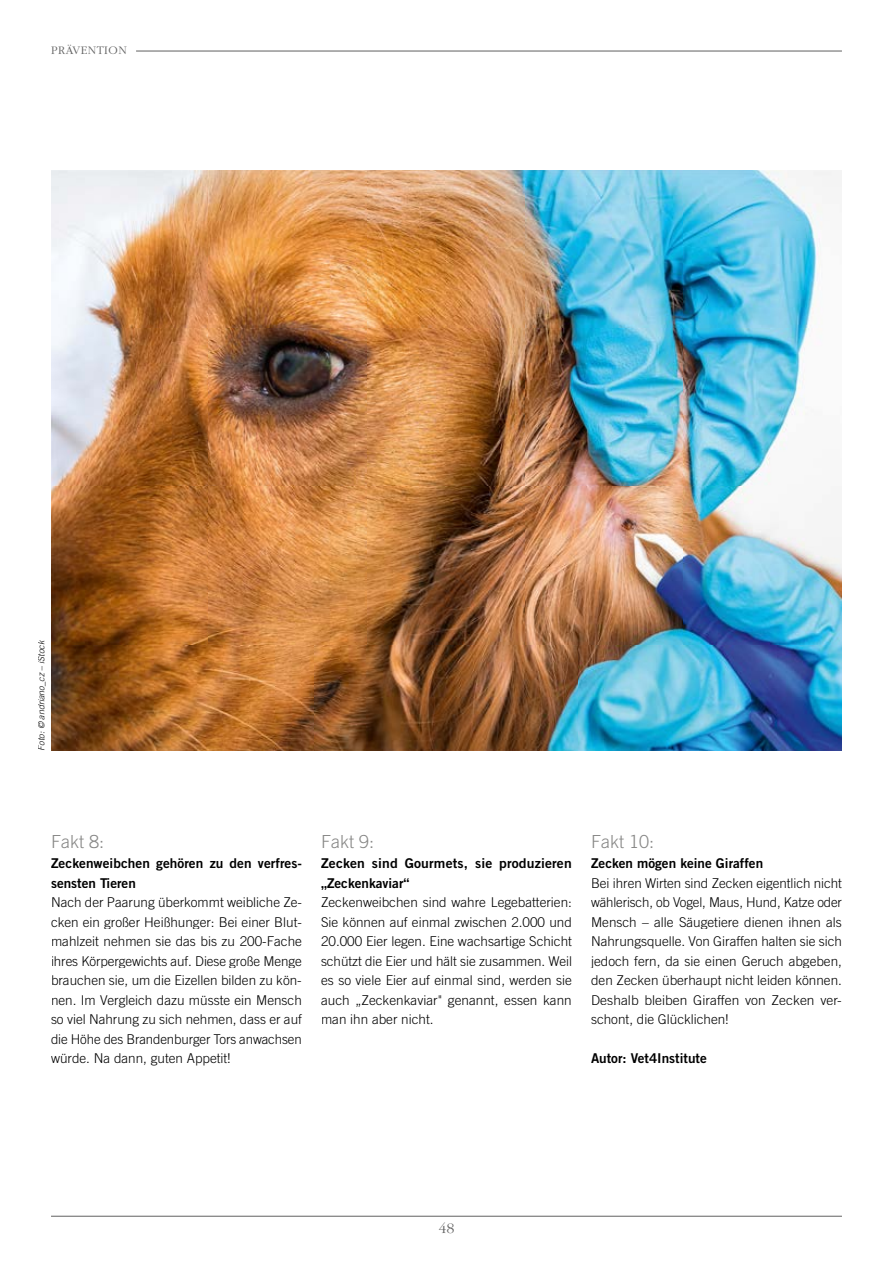
<style>
.page{position:relative;width:893px;height:1263px;background:#fff}
.page>*{position:absolute;margin:0;border:0;box-sizing:border-box;transform-origin:0 0}
.t1{font:300 18px "Trade Gothic LT Std";color:#878786}
.t2{font:300 15px "ITC Garamond Std";color:#606060}
.t3{font:300 13.5px/19.5px "Trade Gothic LT Std";color:#000;text-align:justify}
.t4{font:13.5px/19.5px "Trade Gothic LT Std Bd 2";color:#000}
.t5{font:300 12px "ITC Garamond Std";letter-spacing:.04em;color:#606060}
.t6{font:italic 300 9px "Trade Gothic LT Std";color:#000}
</style>
<div class="page">
<hr style="left:136px;top:51px;width:706px;height:1px;background:#606060">
<hr style="left:51px;top:1216px;width:791px;height:1px;background:#606060">
<img style="left:51px;top:170px;width:791px;height:581px">
<p class="t5" style="left:51px;top:44px;width:77px">PRÄVENTION</p>
<p class="t6" style="left:36px;top:751px;width:112px;rotate:-90deg">Foto: © andriano_cz – iStock</p>
<h1 class="t1" style="left:51px;top:831px;width:55px">Fakt 8:</h1>
<p class="t4" style="left:51px;top:853px;width:253px">Zeckenweibchen gehören zu den verfres&shy;sensten Tieren</p>
<p class="t3" style="left:51px;top:892px;width:253px">Nach der Paarung überkommt weibliche Ze&shy;cken ein großer Heißhunger: Bei einer Blut&shy;mahlzeit nehmen sie das bis zu 200-Fache ihres Körpergewichts auf. Diese große Menge brauchen sie, um die Eizellen bilden zu kön&shy;nen. Im Vergleich dazu müsste ein Mensch so viel Nahrung zu sich nehmen, dass er auf die Höhe des Brandenburger Tors anwachsen würde. Na dann, guten Appetit!</p>
<h1 class="t1" style="left:321px;top:831px;width:55px">Fakt 9:</h1>
<p class="t4" style="left:321px;top:853px;width:252px">Zecken sind Gourmets, sie produzieren „Zecken kaviar“</p>
<p class="t3" style="left:321px;top:892px;width:252px">Zeckenweibchen sind wahre Legebatterien:<br>Sie können auf einmal zwischen 2.000 und 20.000 Eier legen. Eine wachsartige Schicht schützt die Eier und hält sie zusammen. Weil es so viele Eier auf einmal sind, werden sie auch „Zeckenkaviar" genannt, essen kann man ihn aber nicht.</p>
<h1 class="t1" style="left:591px;top:831px;width:65px">Fakt 10:</h1>
<p class="t4" style="left:591px;top:853px;width:174px">Zecken mögen keine Giraffen</p>
<p class="t3" style="left:591px;top:873px;width:252px">Bei ihren Wirten sind Zecken eigentlich nicht wählerisch, ob Vogel, Maus, Hund, Katze oder Mensch – alle Säugetiere dienen ihnen als Nahrungsquelle. Von Giraffen halten sie sich jedoch fern, da sie einen Geruch abgeben, den Zecken überhaupt nicht leiden können.<br>Deshalb bleiben Giraffen von Zecken ver&shy;schont, die Glücklichen!</p>
<p class="t4" style="left:591px;top:1048px;width:117px">Autor: Vet4Institute</p>
<p class="t2" style="left:439px;top:1220px;width:17px">48</p>
</div>
